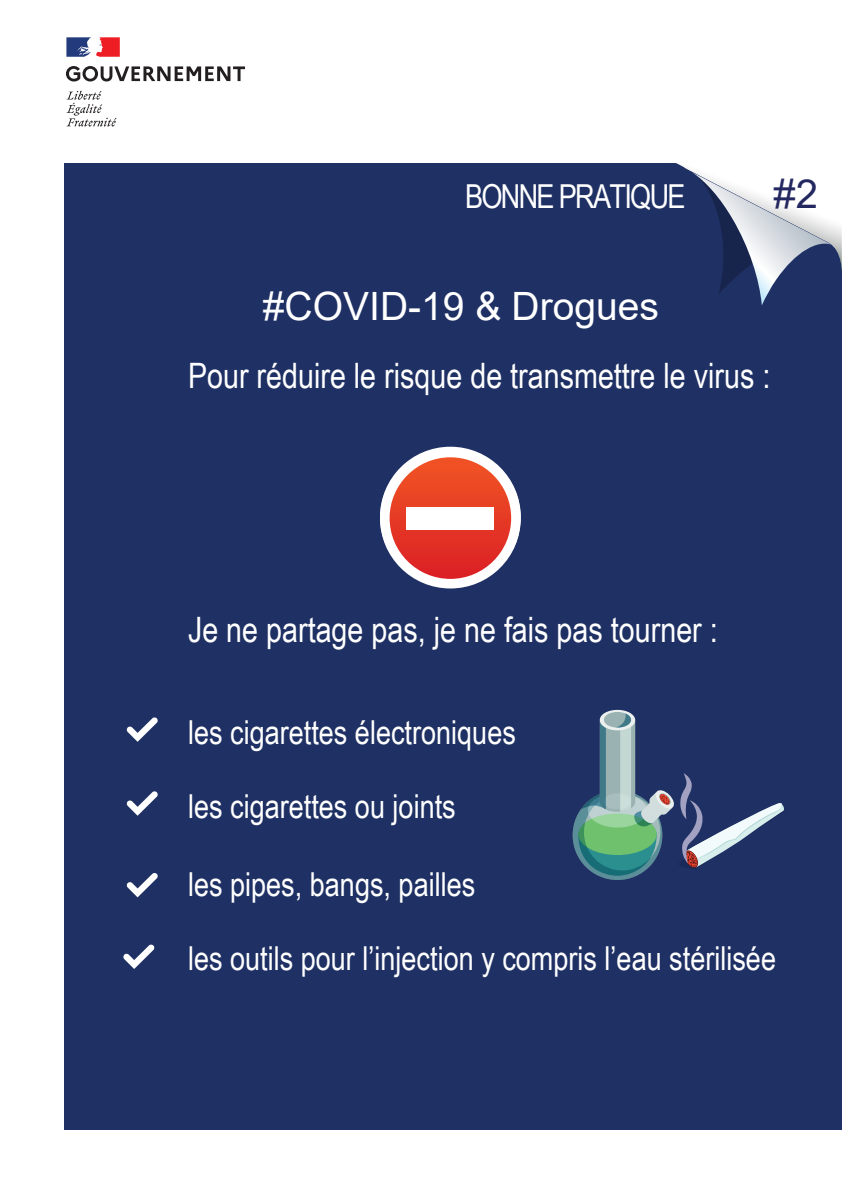
<style>
.page{position:relative;width:842px;height:1191px;background:#1f3164}
.page>*{position:absolute;margin:0;border:0;box-sizing:border-box;transform-origin:0 0}
.t1{font:40px "Arial";color:#242860}
.t2{font:39px "Arial";color:#fff}
.t3{font:35px "Arial Narrow";color:#fff}
.t4{font:33px "Arial Narrow";color:#fff}
.t5{font:33px "Arial Narrow";letter-spacing:-.05em;color:#fff}
</style>
<div class="page">
<svg style="left:123px;top:944px;width:32px;height:25px"></svg>
<svg style="left:126px;top:873px;width:32px;height:24px"></svg>
<svg style="left:126px;top:717px;width:32px;height:25px"></svg>
<svg style="left:126px;top:791px;width:32px;height:24px"></svg>
<div style="left:0;top:0;width:842px;height:162px;background:#fff"></div>
<div style="left:1px;top:1130px;width:841px;height:61px;background:#fff"></div>
<svg style="left:66px;top:66px;width:179px;height:15px"></svg>
<svg style="left:66px;top:91px;width:51px;height:35px"></svg>
<svg style="left:66px;top:37px;width:54px;height:20px"></svg>
<div style="left:0;top:0;width:63px;height:1191px;background:#fff"></div>
<div style="left:380px;top:448px;width:141px;height:140px;background:#fff;border-radius:50%"></div>
<svg style="left:390px;top:457px;width:121px;height:122px;background:#e63d28"></svg>
<div style="left:406px;top:507px;width:88px;height:22px;background:#fff"></div>
<svg style="left:573px;top:709px;width:211px;height:171px"></svg>
<svg style="left:663px;top:162px;width:179px;height:143px"></svg>
<p class="t5" style="left:465px;top:177px;width:222px">BONNE PRATIQUE</p>
<p class="t1" style="left:773px;top:172px;width:46px">#2</p>
<p class="t2" style="left:263px;top:285px;width:397px">#COVID-19 &amp; Drogues</p>
<p class="t3" style="left:188px;top:355px;width:584px">Pour réduire le risque de transmettre le virus :</p>
<p class="t3" style="left:188px;top:609px;width:531px">Je ne partage pas, je ne fais pas tourner :</p>
<p class="t4" style="left:188px;top:713px;width:329px">les cigarettes électroniques</p>
<p class="t4" style="left:188px;top:787px;width:269px">les cigarettes ou joints</p>
<p class="t4" style="left:188px;top:865px;width:289px">les pipes, bangs, pailles</p>
<p class="t4" style="left:188px;top:939px;width:589px">les outils pour l’injection y compris l’eau stérilisée</p>
</div>
